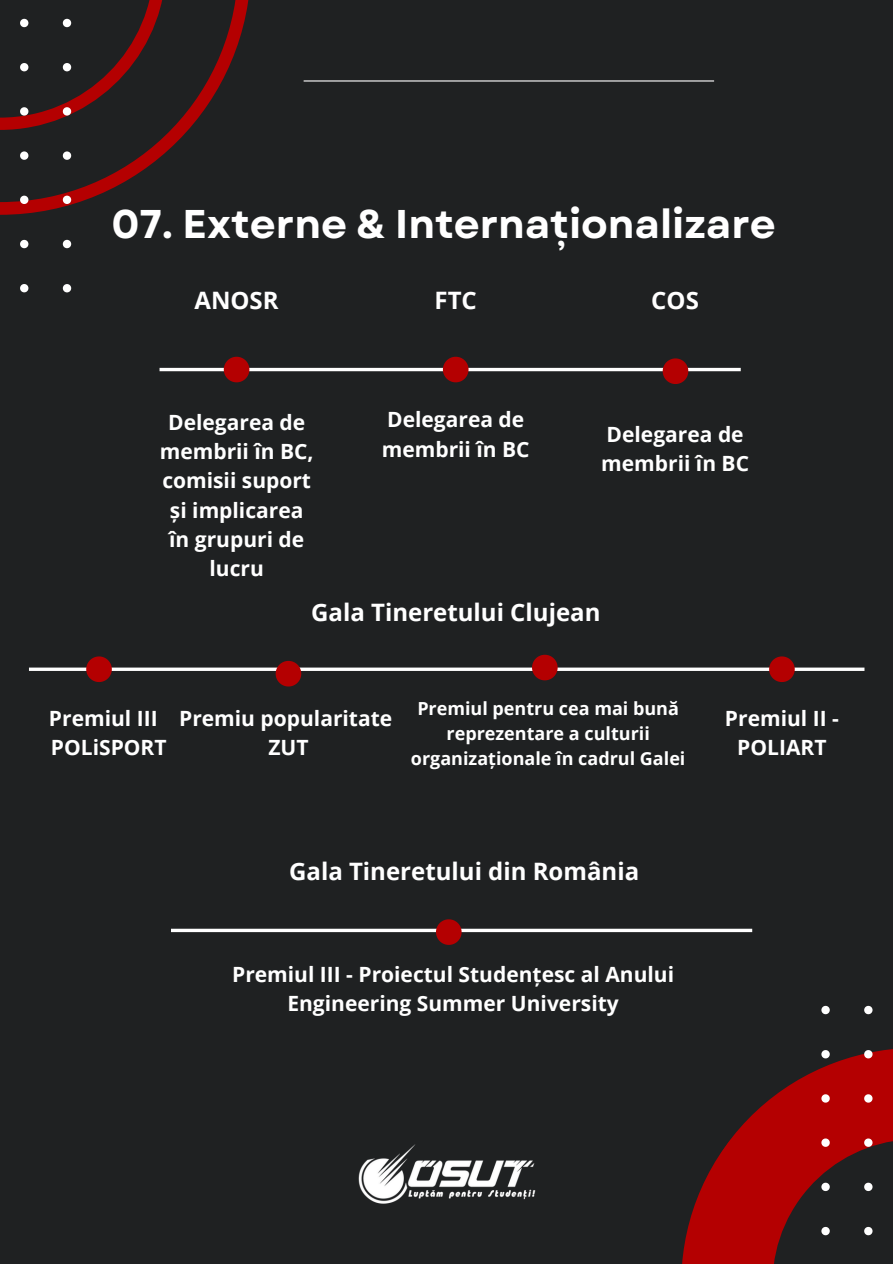
<style>
.page{position:relative;width:893px;height:1264px;background:#fff}
.page>*{position:absolute;margin:0;border:0;box-sizing:border-box;transform-origin:0 0}
.t1{font:700 40.05px "Garet";color:#fff}
.t2{font:700 24px "Open Sans";color:#fff}
.t3{font:700 21px/29.2px "Open Sans";color:#fff;text-align:center}
.t4{font:700 18px/24.8px "Open Sans";color:#fff;text-align:center}
</style>
<div class="page">
<div style="left:0;top:0;width:892px;height:1263px;background:#1f2122"></div>
<svg style="left:71px;top:0;width:178px;height:205px"></svg>
<svg style="left:0;top:18px;width:71px;height:274px"></svg>
<hr style="left:303px;top:80px;width:411px;height:2px;background:#fff">
<hr style="left:159px;top:368px;width:581px;height:3px;background:#fff">
<svg style="left:224px;top:357px;width:25px;height:25px"></svg>
<svg style="left:443px;top:357px;width:25px;height:25px"></svg>
<svg style="left:662px;top:358px;width:26px;height:26px"></svg>
<svg style="left:682px;top:1068px;width:139px;height:195px;fill:#b40001"></svg>
<svg style="left:821px;top:1005px;width:71px;height:231px"></svg>
<img style="left:358px;top:1144px;width:178px;height:60px">
<svg style="left:29px;top:667px;width:835px;height:4px"></svg>
<svg style="left:275px;top:661px;width:26px;height:25px"></svg>
<svg style="left:532px;top:654px;width:25px;height:26px"></svg>
<svg style="left:769px;top:656px;width:25px;height:26px"></svg>
<svg style="left:86px;top:656px;width:26px;height:26px"></svg>
<svg style="left:171px;top:928px;width:581px;height:4px;fill:#fff"></svg>
<svg style="left:436px;top:919px;width:25px;height:25px"></svg>
<p class="t1" style="left:111px;top:195px;width:665px">07. Externe &amp; Internaționalizare</p>
<p class="t2" style="left:194px;top:283px;width:86px">ANOSR</p>
<p class="t2" style="left:434px;top:283px;width:44px">FTC</p>
<p class="t3" style="left:160px;top:407px;width:155px">Delegarea de membrii în BC, comisii suport și implicarea în grupuri de lucru</p>
<p class="t3" style="left:382px;top:404px;width:149px;text-align:left">Delegarea de membrii în BC</p>
<p class="t2" style="left:651px;top:283px;width:49px">COS</p>
<p class="t3" style="left:601px;top:419px;width:149px;text-align:left">Delegarea de membrii în BC</p>
<p class="t2" style="left:311px;top:595px;width:291px">Gala Tineretului Clujean</p>
<p class="t3" style="left:49px;top:702px;width:110px">Premiul III</p>
<p class="t3" style="left:51px;top:732px;width:117px">POLiSPORT</p>
<p class="t3" style="left:179px;top:702px;width:215px">Premiu popularitate<br>ZUT</p>
<p class="t4" style="left:411px;top:696px;width:276px">Premiul pentru cea mai bună reprezentare a culturii organizaționale în cadrul Galei</p>
<p class="t2" style="left:289px;top:854px;width:351px">Gala Tineretului din România</p>
<p class="t3" style="left:232px;top:959px;width:443px">Premiul III - Proiectul Studențesc al Anului</p>
<p class="t3" style="left:287px;top:988px;width:333px">Engineering Summer University</p>
<p class="t3" style="left:725px;top:702px;width:115px">Premiul II -<br>POLIART</p>
</div>
